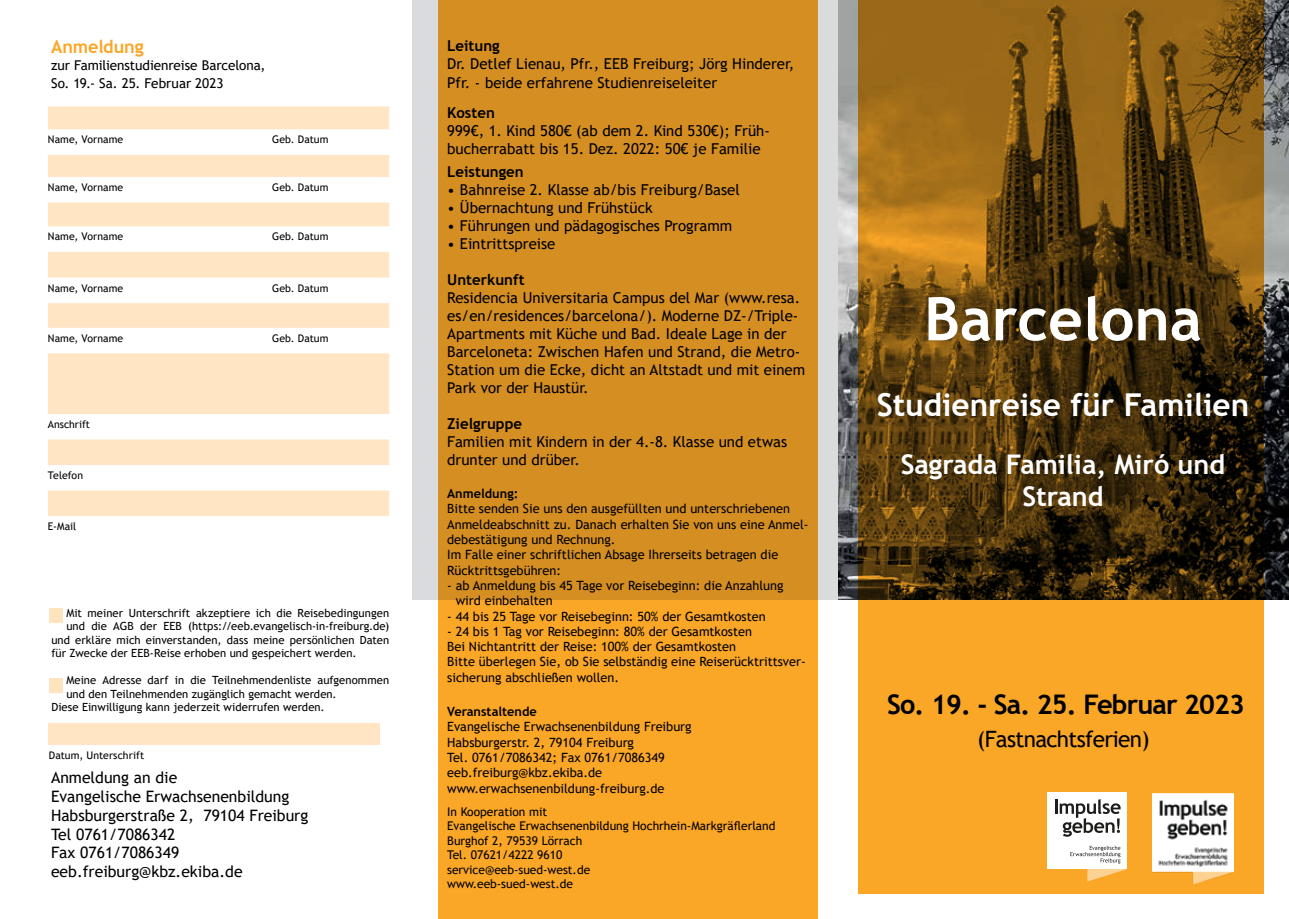
<style>
.page{position:relative;width:1289px;height:919px;background:#fff}
.page>*{position:absolute;margin:0;border:0;box-sizing:border-box;transform-origin:0 0}
.t1{font:700 60px "Trebuchet MS";color:#fff}
.t2{font:700 31.5px "Trebuchet MS";color:#fff}
.t3{font:700 27px/32.4px "Trebuchet MS";color:#fff;text-align:center}
.t4{font:700 27px "Trebuchet MS";letter-spacing:-.03em;color:#000}
.t5{font:22.5px "Trebuchet MS";letter-spacing:-.03em;color:#000}
.t6{font:700 18px "Trebuchet MS";letter-spacing:-.005em;color:#faa627}
.t7{font:15.75px/18.9px "Trebuchet MS";color:#000}
.t8{font:15px/18px "Trebuchet MS";color:#000}
.t9{font:700 15px "Trebuchet MS";color:#000}
.t10{font:13.5px/17.2px "Trebuchet MS";letter-spacing:-.005em;color:#000}
.t11{font:12.75px/15.3px "Trebuchet MS";color:#000}
.t12{font:700 12.75px "Trebuchet MS";color:#000}
.t13{font:12px/14.4px "Trebuchet MS";color:#000}
.t14{font:11.25px "Trebuchet MS";letter-spacing:.005em;color:#000}
.t15{font:10.5px "Trebuchet MS";letter-spacing:.005em;color:#000}
</style>
<div class="page">
<div style="left:438px;top:0;width:379px;height:918px;background:#faa627"></div>
<div style="left:49px;top:678px;width:13px;height:15px;background:#fde4be"></div>
<div style="left:49px;top:608px;width:13px;height:14px;background:#fde4be"></div>
<div style="left:858px;top:0;width:405px;height:893px;background:#faa627"></div>
<img style="left:838px;top:0;width:450px;height:600px">
<svg style="left:412px;top:0;width:426px;height:600px;background:#d59634"></svg>
<div style="left:1047px;top:792px;width:80px;height:76px;background:#fff"></div>
<hr style="left:1054px;top:799px;width:3px;height:14px;background:#1d1d1b">
<svg style="left:1059px;top:799px;width:61px;height:37px"></svg>
<svg style="left:1070px;top:845px;width:57px;height:36px"></svg>
<svg style="left:48px;top:106px;width:341px;height:410px;fill:#ffe5c4"></svg>
<div style="left:49px;top:723px;width:331px;height:21px;background:#ffe5c4"></div>
<img style="left:1152px;top:793px;width:81px;height:90px">
<h3 class="t6" style="left:51px;top:35px;width:94px">Anmeldung</h3>
<p class="t10" style="left:51px;top:57px;width:216px">zur Familienstudienreise Barcelona,<br>So. 19.- Sa. 25. Februar 2023</p>
<p class="t15" style="left:48px;top:133px;width:77px">Name, Vorname</p>
<p class="t15" style="left:272px;top:133px;width:58px">Geb. Datum</p>
<p class="t15" style="left:48px;top:181px;width:77px">Name, Vorname</p>
<p class="t15" style="left:272px;top:181px;width:58px">Geb. Datum</p>
<p class="t15" style="left:48px;top:230px;width:77px">Name, Vorname</p>
<p class="t15" style="left:272px;top:230px;width:58px">Geb. Datum</p>
<p class="t15" style="left:48px;top:281px;width:77px">Name, Vorname</p>
<p class="t15" style="left:272px;top:281px;width:58px">Geb. Datum</p>
<p class="t15" style="left:48px;top:331px;width:77px">Name, Vorname</p>
<p class="t15" style="left:272px;top:331px;width:58px">Geb. Datum</p>
<p class="t15" style="left:48px;top:417px;width:44px">Anschrift</p>
<p class="t15" style="left:48px;top:469px;width:37px">Telefon</p>
<p class="t15" style="left:48px;top:520px;width:30px">E-Mail</p>
<p class="t14" style="left:66px;top:605px;width:324px">Mit meiner Unterschrift akzeptiere ich die Reisebedingungen</p>
<p class="t14" style="left:66px;top:619px;width:324px">und die AGB der EEB (https://eeb.evangelisch-in-freiburg.de)</p>
<p class="t14" style="left:51px;top:632px;width:339px">und erkläre mich einverstanden, dass meine persönlichen Daten</p>
<p class="t14" style="left:51px;top:646px;width:307px">für Zwecke der EEB-Reise erhoben und gespeichert werden.</p>
<p class="t14" style="left:66px;top:673px;width:324px">Meine Adresse darf in die Teilnehmendenliste aufgenommen</p>
<p class="t14" style="left:66px;top:686px;width:272px">und den Teilnehmenden zugänglich gemacht werden.</p>
<p class="t14" style="left:51px;top:700px;width:275px">Diese Einwilligung kann jederzeit widerrufen werden.</p>
<p class="t15" style="left:49px;top:748px;width:97px">Datum, Unterschrift</p>
<p class="t7" style="left:51px;top:767px;width:259px">Anmeldung an die<br>Evangelische Erwachsenenbildung<br>Habsburgerstraße 2, 79104 Freiburg<br>Tel 0761/7086342<br>Fax 0761/7086349 eeb.freiburg@kbz.ekiba.de</p>
<p class="t9" style="left:447px;top:37px;width:54px">Leitung</p>
<p class="t8" style="left:447px;top:55px;width:348px">Dr. Detlef Lienau, Pfr., EEB Freiburg; Jörg Hinderer,<br>Pfr. - beide erfahrene Studienreiseleiter</p>
<p class="t9" style="left:447px;top:104px;width:49px">Kosten</p>
<p class="t8" style="left:447px;top:122px;width:324px">999€, 1. Kind 580€ (ab dem 2. Kind 530€); Früh&shy;bucherrabatt bis 15. Dez. 2022: 50€ je Familie</p>
<p class="t9" style="left:447px;top:162px;width:78px">Leistungen</p>
<p class="t8" style="left:447px;top:180px;width:294px">• Bahnreise 2. Klasse ab/bis Freiburg/Basel</p>
<p class="t8" style="left:447px;top:198px;width:207px">• Übernachtung und Frühstück</p>
<p class="t8" style="left:447px;top:216px;width:286px">• Führungen und pädagogisches Programm</p>
<p class="t8" style="left:447px;top:234px;width:110px">• Eintrittspreise</p>
<p class="t9" style="left:447px;top:270px;width:79px">Unterkunft</p>
<p class="t8" style="left:447px;top:288px;width:359px">Residencia Universitaria Campus del Mar (www.resa. es/en/residences/barcelona/). Moderne DZ-/Triple-Apartments mit Küche und Bad. Ideale Lage in der Barceloneta: Zwischen Hafen und Strand, die Metro-Station um die Ecke, dicht an Altstadt und mit einem Park vor der Haustür.</p>
<p class="t9" style="left:447px;top:414px;width:76px">Zielgruppe</p>
<p class="t8" style="left:447px;top:432px;width:341px">Familien mit Kindern in der 4.-8. Klasse und etwas drunter und drüber.</p>
<p class="t12" style="left:447px;top:485px;width:73px">Anmeldung:</p>
<p class="t11" style="left:447px;top:501px;width:363px">Bitte senden Sie uns den ausgefüllten und unterschriebenen Anmeldeabschnitt zu. Danach erhalten Sie von uns eine Anmel&shy;debestätigung und Rechnung.<br>Im Falle einer schriftlichen Absage Ihrerseits betragen die Rücktrittsgebühren:</p>
<p class="t11" style="left:455px;top:577px;width:329px;text-indent:-9px">- ab Anmeldung bis 45 Tage vor Reisebeginn: die Anzahlung wird einbehalten</p>
<p class="t11" style="left:447px;top:608px;width:320px">- 44 bis 25 Tage vor Reisebeginn: 50% der Gesamtkosten</p>
<p class="t11" style="left:447px;top:623px;width:360px">- 24 bis 1 Tag vor Reisebeginn: 80% der Gesamtkosten<br>Bei Nichtantritt der Reise: 100% der Gesamtkosten<br>Bitte überlegen Sie, ob Sie selbständig eine Reiserücktrittsver&shy;sicherung abschließen wollen.</p>
<p class="t12" style="left:447px;top:703px;width:91px">Veranstaltende</p>
<p class="t11" style="left:447px;top:719px;width:246px">Evangelische Erwachsenenbildung Freiburg Habsburgerstr. 2, 79104 Freiburg<br>Tel. 0761/7086342; Fax 0761/7086349 eeb.freiburg@kbz.ekiba.de www.erwachsenenbildung-freiburg.de</p>
<p class="t13" style="left:447px;top:804px;width:330px">In Kooperation mit<br>Evangelische Erwachsenenbildung Hochrhein-Markgräflerland<br>Burghof 2, 79539 Lörrach<br>Tel. 07621/4222 9610<br>service@eeb-sued-west.de<br>www.eeb-sued-west.de</p>
<h1 class="t1" style="left:924px;top:281px;width:279px">Barcelona</h1>
<h2 class="t2" style="left:876px;top:385px;width:374px">Studienreise für Familien</h2>
<h3 class="t3" style="left:900px;top:448px;width:326px">Sagrada Familia, Miró und<br>Strand</h3>
<h3 class="t4" style="left:887px;top:688px;width:359px">So. 19. - Sa. 25. Februar 2023</h3>
<h3 class="t5" style="left:977px;top:724px;width:174px">(Fastnachtsferien)</h3>
</div>
